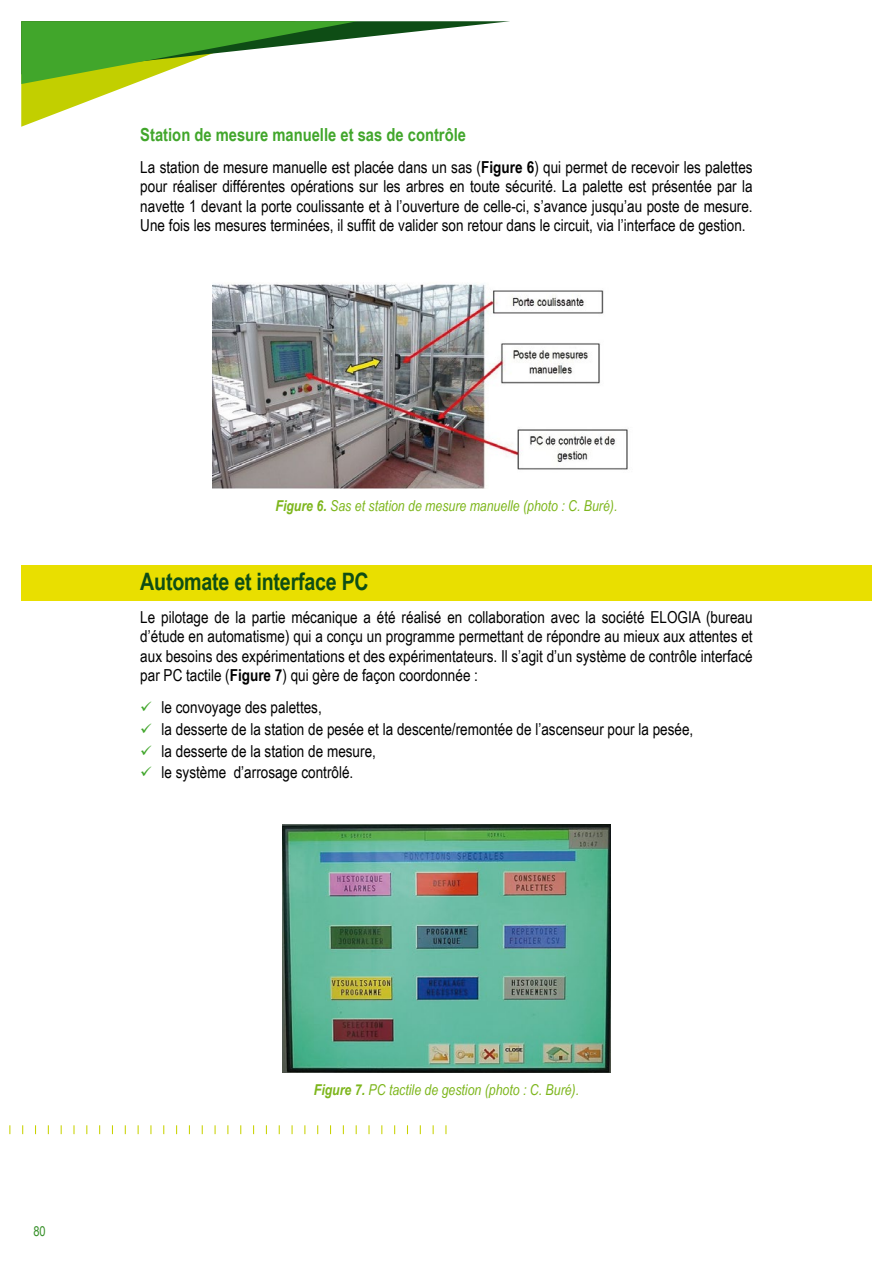
<style>
.page{position:relative;width:893px;height:1263px;background:#fff}
.page>*{position:absolute;margin:0;border:0;box-sizing:border-box;transform-origin:0 0}
._2_1{font:700 24px "Arial Narrow";letter-spacing:-.01em;color:#0e4d15}
._2_4_1{font:700 18px "Arial Narrow";color:#41a62b}
.para1{font:16.5px/19.5px "Arial Narrow";color:#000;text-align:justify}
.legende{font:italic 15px "Arial Narrow";color:#7db61c}
.t1{font:13.5px "Arial Narrow";color:#358f27}
.s1{font-weight:700}
</style>
<div class="page">
<svg style="left:21px;top:21px;width:489px;height:106px"></svg>
<svg style="left:73px;top:1125px;width:2px;height:9px"></svg>
<svg style="left:368px;top:1125px;width:2px;height:9px"></svg>
<div style="left:21px;top:565px;width:851px;height:35px;background:#e9df00"></div>
<img style="left:212px;top:284px;width:416px;height:204px">
<img style="left:282px;top:824px;width:329px;height:249px">
<p class="_2_4_1" style="left:140px;top:121px;width:327px">Station de mesure manuelle et sas de contrôle</p>
<p class="para1" style="left:140px;top:157px;width:614px">La station de mesure manuelle est placée dans un sas (<span class="s1">Figure 6</span>) qui permet de recevoir les palettes pour réaliser différentes opérations sur les arbres en toute sécurité. La palette est présentée par la navette 1 devant la porte coulissante et à l’ouverture de celle‑ci, s’avance jusqu’au poste de mesure.<br>Une fois les mesures terminées, il suffit de valider son retour dans le circuit, via l’interface de gestion.</p>
<p class="legende" style="left:276px;top:495px;width:343px"><span class="s1">Figure 6.</span> Sas et station de mesure manuelle (photo : C. Buré).</p>
<p class="_2_1" style="left:140px;top:564px;width:230px">Automate et interface PC</p>
<p class="para1" style="left:140px;top:606px;width:614px">Le pilotage de la partie mécanique a été réalisé en collaboration avec la société ELOGIA (bureau d’étude en automatisme) qui a conçu un programme permettant de répondre au mieux aux attentes et aux besoins des expérimentations et des expérimentateurs. Il s’agit d’un système de contrôle interfacé par PC tactile (<span class="s1">Figure 7</span>) qui gère de façon coordonnée :</p>
<p class="para1" style="left:162px;top:697px;width:162px">le convoyage des palettes,</p>
<p class="para1" style="left:162px;top:719px;width:533px">la desserte de la station de pesée et la descente/remontée de l’ascenseur pour la pesée,</p>
<p class="para1" style="left:162px;top:740px;width:216px">la desserte de la station de mesure,</p>
<p class="para1" style="left:162px;top:762px;width:193px">le système d’arrosage contrôlé.</p>
<p class="t1" style="left:33px;top:1221px;width:14px">80</p>
<p class="legende" style="left:314px;top:1079px;width:267px"><span class="s1">Figure 7.</span> PC tactile de gestion (photo : C. Buré).</p>
</div>
